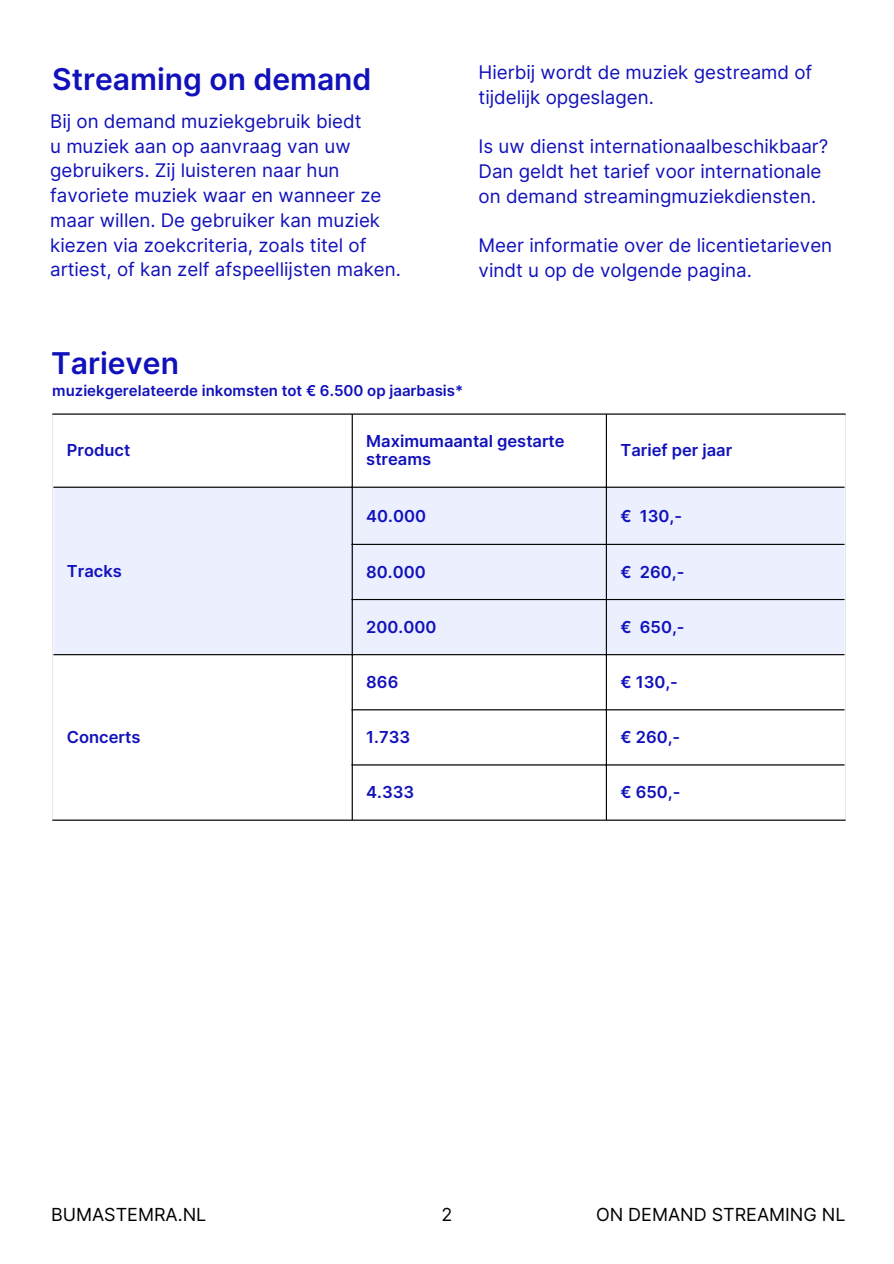
<style>
.page{position:relative;width:894px;height:1264px;background:#fff}
.page>*{position:absolute;margin:0;border:0;box-sizing:border-box;transform-origin:0 0}
.t1{font:600 30px "Inter";color:#11b}
.t2{font:18.75px/24.8px "Inter";color:#11b}
.t3{font:18px "Inter";color:#000}
.t4{font:600 16.5px "Inter";color:#11b}
.t5{font:600 15px "Inter";color:#11b}
</style>
<div class="page">
<div style="left:53px;top:488px;width:791px;height:166px;background:#ebeffe"></div>
<hr style="left:351px;top:414px;width:2px;height:405px;background:#000">
<hr style="left:605px;top:414px;width:1px;height:405px;background:#000">
<hr style="left:52px;top:413px;width:793px;height:1px;background:#000">
<hr style="left:53px;top:486px;width:791px;height:2px;background:#000">
<hr style="left:351px;top:544px;width:493px;height:1px;background:#000">
<hr style="left:351px;top:599px;width:493px;height:1px;background:#000">
<hr style="left:53px;top:654px;width:791px;height:1px;background:#000">
<hr style="left:351px;top:709px;width:493px;height:1px;background:#000">
<hr style="left:351px;top:764px;width:493px;height:1px;background:#000">
<hr style="left:52px;top:819px;width:793px;height:1px;background:#000">
<h1 class="t1" style="left:52px;top:61px;width:320px">Streaming on demand</h1>
<p class="t2" style="left:478px;top:60px;width:335px">Hierbij wordt de muziek gestreamd of tijdelijk opgeslagen.</p>
<p class="t2" style="left:478px;top:134px;width:351px">Is uw dienst internationaalbeschikbaar?<br>Dan geldt het tarief voor internationale on demand streamingmuziekdiensten.</p>
<p class="t2" style="left:478px;top:233px;width:355px">Meer informatie over de licentietarieven vindt u op de volgende pagina.</p>
<h1 class="t2" style="left:50px;top:109px;width:352px">Bij on demand muziekgebruik biedt<br>u muziek aan op aanvraag van uw gebruikers. Zij luisteren naar hun favoriete muziek waar en wanneer ze maar willen. De gebruiker kan muziek kiezen via zoekcriteria, zoals titel of artiest, of kan zelf afspeellijsten maken.</h1>
<h3 class="t1" style="left:51px;top:345px;width:129px">Tarieven</h3>
<p class="t5" style="left:52px;top:381px;width:412px">muziekgerelateerde inkomsten tot € 6.500 op jaarbasis*</p>
<p class="t4" style="left:67px;top:440px;width:65px">Product</p>
<p class="t4" style="left:366px;top:431px;width:200px">Maximumaantal gestarte</p>
<p class="t4" style="left:366px;top:449px;width:66px">streams</p>
<p class="t4" style="left:620px;top:440px;width:113px">Tarief per jaar</p>
<p class="t4" style="left:67px;top:560px;width:56px">Tracks</p>
<p class="t4" style="left:67px;top:727px;width:75px">Concerts</p>
<p class="t4" style="left:366px;top:505px;width:61px">40.000</p>
<p class="t4" style="left:620px;top:505px;width:63px">€ 130,-</p>
<p class="t4" style="left:366px;top:561px;width:61px">80.000</p>
<p class="t4" style="left:620px;top:561px;width:65px">€ 260,-</p>
<p class="t4" style="left:366px;top:616px;width:72px">200.000</p>
<p class="t4" style="left:620px;top:616px;width:66px">€ 650,-</p>
<p class="t4" style="left:366px;top:672px;width:34px">866</p>
<p class="t4" style="left:620px;top:672px;width:59px">€ 130,-</p>
<p class="t4" style="left:366px;top:727px;width:45px">1.733</p>
<h2 class="t4" style="left:620px;top:727px;width:61px">€ 260,-</h2>
<p class="t4" style="left:366px;top:782px;width:49px">4.333</p>
<h2 class="t4" style="left:620px;top:782px;width:61px">€ 650,-</h2>
<h3 class="t3" style="left:51px;top:1203px;width:157px">BUMASTEMRA.NL</h3>
<h3 class="t3" style="left:441px;top:1203px;width:12px">2</h3>
<h3 class="t3" style="left:596px;top:1203px;width:251px">ON DEMAND STREAMING NL</h3>
</div>
